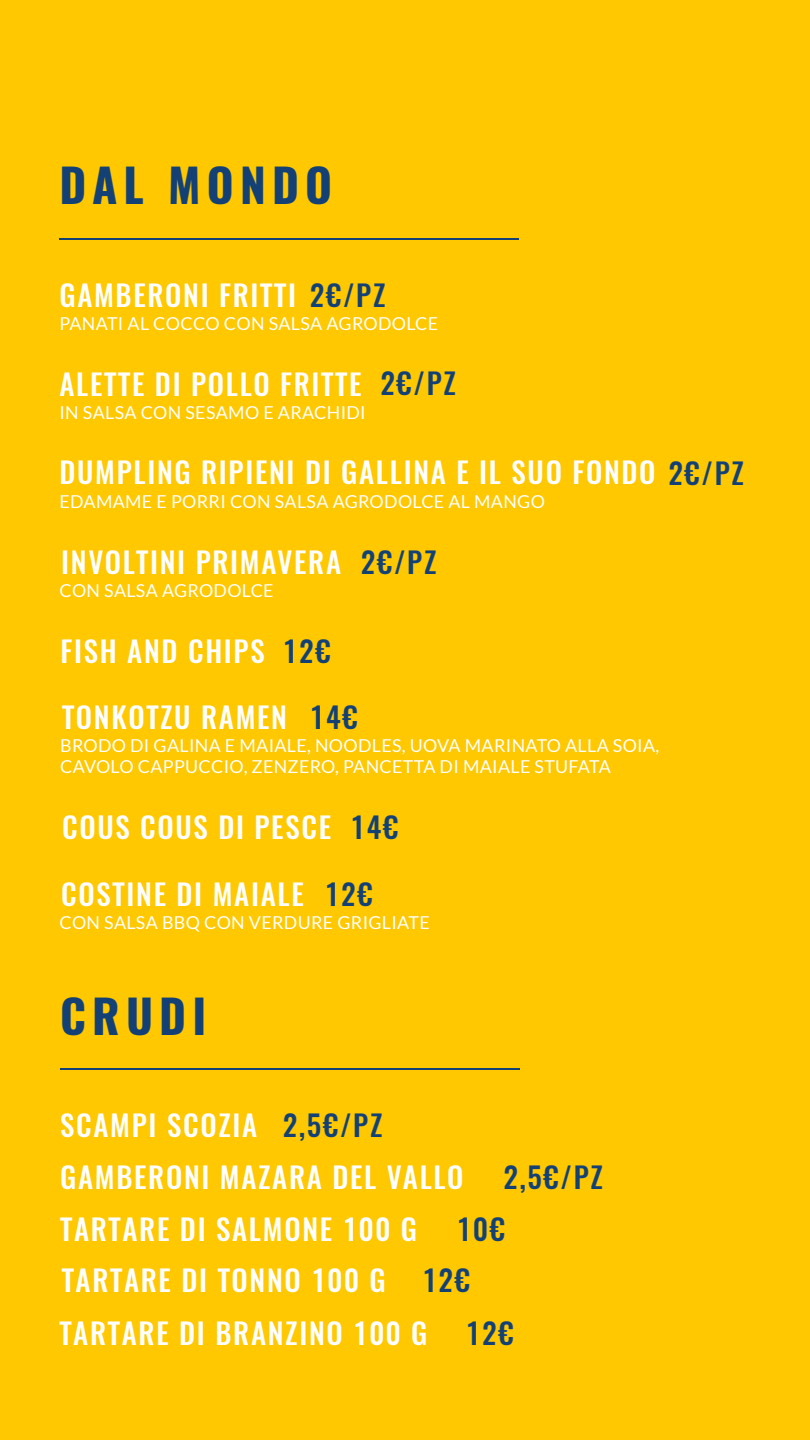
<style>
.page{position:relative;width:810px;height:1440px;background:#ffc800}
.page>*{position:absolute;margin:0;border:0;box-sizing:border-box;transform-origin:0 0}
.t1{font:700 46.05px "Oswald";letter-spacing:.135em;color:#134176}
.t2{font:500 28.95px/51.9px "Oswald";letter-spacing:.06em;color:#fff}
.t3{font:500 28.95px "Oswald";letter-spacing:.06em;color:#134176}
.t4{font:17.85px/21.4px "Lato";letter-spacing:.02em;color:#fff}
.s1{color:#134176}
</style>
<div class="page">
<hr style="left:59px;top:238px;width:460px;height:2px;background:#134176">
<hr style="left:60px;top:1068px;width:459px;height:2px;background:#134176">
<h1 class="t1" style="left:59px;top:154px;width:274px">DAL MONDO</h1>
<p class="t2" style="left:59px;top:270px;width:327px">GAMBERONI FRITTI <span class="s1">2€/PZ</span></p>
<p class="t4" style="left:59px;top:313px;width:380px">PANATI AL COCCO CON SALSA AGRODOLCE</p>
<p class="t2" style="left:59px;top:358px;width:304px">ALETTE DI POLLO FRITTE</p>
<p class="t4" style="left:59px;top:402px;width:308px">IN SALSA CON SESAMO E ARACHIDI</p>
<p class="t3" style="left:380px;top:363px;width:77px">2€/PZ</p>
<p class="t2" style="left:59px;top:447px;width:686px">DUMPLING RIPIENI DI GALLINA E IL SUO FONDO <span class="s1">2€/PZ</span></p>
<p class="t4" style="left:59px;top:490px;width:487px">EDAMAME E PORRI CON SALSA AGRODOLCE AL MANGO</p>
<p class="t2" style="left:61px;top:537px;width:281px">INVOLTINI PRIMAVERA</p>
<p class="t4" style="left:59px;top:579px;width:216px">CON SALSA AGRODOLCE</p>
<p class="t2" style="left:61px;top:626px;width:206px">FISH AND CHIPS</p>
<p class="t3" style="left:283px;top:631px;width:49px">12€</p>
<p class="t3" style="left:361px;top:542px;width:77px">2€/PZ</p>
<p class="t2" style="left:62px;top:692px;width:227px">TONKOTZU RAMEN</p>
<p class="t4" style="left:60px;top:735px;width:601px">BRODO DI GALINA E MAIALE, NOODLES, UOVA MARINATO ALLA SOIA,<br>CAVOLO CAPPUCCIO, ZENZERO, PANCETTA DI MAIALE STUFATA</p>
<p class="t2" style="left:62px;top:802px;width:271px">COUS COUS DI PESCE</p>
<p class="t3" style="left:310px;top:697px;width:49px">14€</p>
<p class="t3" style="left:350px;top:807px;width:49px">14€</p>
<p class="t2" style="left:61px;top:869px;width:244px">COSTINE DI MAIALE</p>
<p class="t4" style="left:59px;top:912px;width:372px">CON SALSA BBQ CON VERDURE GRIGLIATE</p>
<p class="t3" style="left:325px;top:874px;width:49px">12€</p>
<h1 class="t1" style="left:60px;top:984px;width:148px">CRUDI</h1>
<p class="t2" style="left:59px;top:1100px;width:406px">SCAMPI SCOZIA<br>GAMBERONI MAZARA DEL VALLO<br>TARTARE DI SALMONE 100 G<br>TARTARE DI TONNO 100 G<br>TARTARE DI BRANZINO 100 G</p>
<p class="t3" style="left:283px;top:1105px;width:101px">2,5€/PZ</p>
<p class="t3" style="left:503px;top:1157px;width:101px">2,5€/PZ</p>
<p class="t3" style="left:457px;top:1209px;width:49px">10€</p>
<p class="t3" style="left:422px;top:1260px;width:49px">12€</p>
<p class="t3" style="left:466px;top:1313px;width:49px">12€</p>
</div>
